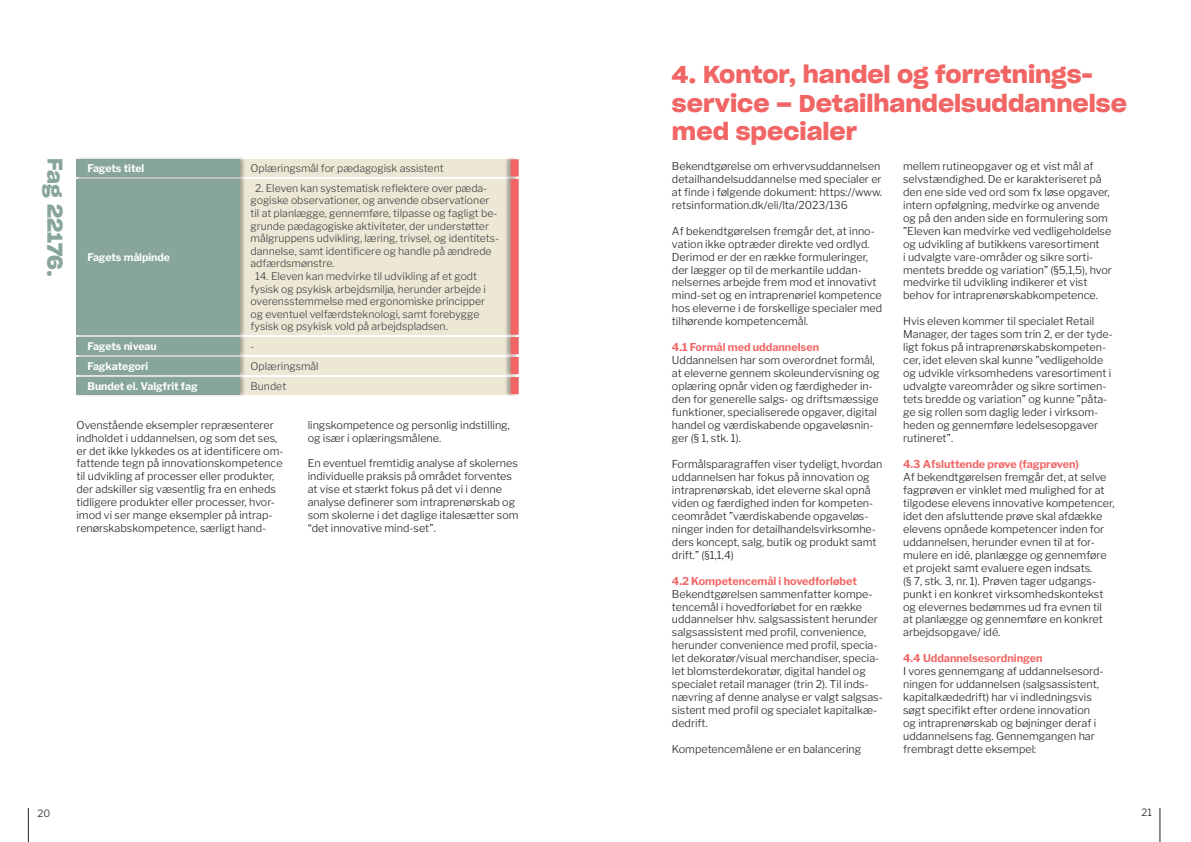
<style>
.page{position:relative;width:1191px;height:842px;background:#fff}
.page>*{position:absolute;margin:0;border:0;box-sizing:border-box;transform-origin:0 0}
.t1{font:23.8px/28.5px "Sharp Grotesk Sm Bold 21";color:#f16665}
.t2{font:20.9px "Sharp Grotesk Sm Bold 21";letter-spacing:-.005em;color:#87a59d}
.t3{font:300 10.8px/13px "Libre Franklin";color:#231f20}
.t4{font:700 10.8px "Libre Franklin";color:#f16665}
.t5{font:300 10.5px/12.6px "Libre Franklin";color:#3e3e3f}
.t6{font:700 10.5px "Libre Franklin";color:#fff}
.t7{font:300 10px "Libre Franklin";color:#231f20}
</style>
<div class="page">
<div style="left:239px;top:337px;width:272px;height:17px;background:#ece8d5"></div>
<div style="left:239px;top:179px;width:272px;height:156px;background:#ece8d5"></div>
<div style="left:239px;top:377px;width:272px;height:17px;background:#ece8d5"></div>
<div style="left:239px;top:159px;width:272px;height:18px;background:#ece8d5"></div>
<div style="left:239px;top:357px;width:272px;height:17px;background:#ece8d5"></div>
<div style="left:76px;top:334px;width:169px;height:23px;background:#231f20;opacity:.35"></div>
<div style="left:76px;top:337px;width:163px;height:17px;background:#87a59d"></div>
<div style="left:76px;top:176px;width:169px;height:162px;background:#231f20;opacity:.35"></div>
<div style="left:76px;top:179px;width:163px;height:156px;background:#87a59d"></div>
<div style="left:76px;top:374px;width:169px;height:23px;background:#231f20;opacity:.35"></div>
<div style="left:76px;top:377px;width:163px;height:17px;background:#87a59d"></div>
<div style="left:76px;top:156px;width:169px;height:24px;background:#231f20;opacity:.35"></div>
<div style="left:76px;top:159px;width:163px;height:18px;background:#87a59d"></div>
<div style="left:76px;top:354px;width:169px;height:23px;background:#231f20;opacity:.35"></div>
<div style="left:76px;top:357px;width:163px;height:17px;background:#87a59d"></div>
<div style="left:505px;top:334px;width:14px;height:23px;background:#231f20;opacity:.35"></div>
<div style="left:511px;top:337px;width:8px;height:17px;background:#f16665"></div>
<div style="left:505px;top:176px;width:14px;height:162px;background:#231f20;opacity:.35"></div>
<div style="left:511px;top:179px;width:8px;height:156px;background:#f16665"></div>
<div style="left:505px;top:374px;width:14px;height:23px;background:#231f20;opacity:.35"></div>
<div style="left:511px;top:377px;width:8px;height:17px;background:#f16665"></div>
<div style="left:505px;top:156px;width:14px;height:24px;background:#231f20;opacity:.35"></div>
<div style="left:511px;top:159px;width:8px;height:18px;background:#f16665"></div>
<div style="left:505px;top:354px;width:14px;height:23px;background:#231f20;opacity:.35"></div>
<div style="left:511px;top:357px;width:8px;height:17px;background:#f16665"></div>
<hr style="left:28px;top:808px;width:1px;height:34px;background:#231f20">
<hr style="left:1159px;top:808px;width:1px;height:34px;background:#231f20">
<p class="t2" style="left:72px;top:158px;width:121px;rotate:90deg">Fag 22176.</p>
<p class="t6" style="left:87px;top:162px;width:58px">Fagets titel</p>
<p class="t5" style="left:251px;top:162px;width:195px">Oplæringsmål for pædagogisk assistent</p>
<p class="t6" style="left:87px;top:251px;width:84px">Fagets målpinde</p>
<p class="t5" style="left:251px;top:182px;width:250px;text-indent:5px">2. Eleven kan systematisk reflektere over pæda&shy;gogiske observationer, og anvende observationer til at planlægge, gennemføre, tilpasse og fagligt be&shy;grunde pædagogiske aktiviteter, der understøtter målgruppens udvikling, læring, trivsel, og identitets&shy;dannelse, samt identificere og handle på ændrede adfærdsmønstre.</p>
<p class="t5" style="left:251px;top:270px;width:237px;text-indent:5px">14. Eleven kan medvirke til udvikling af et godt fysisk og psykisk arbejdsmiljø, herunder arbejde i overensstemmelse med ergonomiske principper og eventuel velfærdsteknologi, samt forebygge fysisk og psykisk vold på arbejdspladsen.</p>
<p class="t6" style="left:87px;top:340px;width:71px">Fagets niveau</p>
<p class="t5" style="left:251px;top:340px;width:6px">-</p>
<p class="t6" style="left:87px;top:360px;width:62px">Fagkategori</p>
<p class="t5" style="left:251px;top:360px;width:70px">Oplæringsmål</p>
<p class="t6" style="left:87px;top:380px;width:112px">Bundet el. Valgfrit fag</p>
<p class="t5" style="left:251px;top:380px;width:37px">Bundet</p>
<p class="t3" style="left:76px;top:418px;width:209px">Ovenstående eksempler repræsenterer indholdet i uddannelsen, og som det ses, er det ikke lykkedes os at identificere om&shy;fattende tegn på innovationskompetence til udvikling af processer eller produkter, der adskiller sig væsentlig fra en enheds tidligere produkter eller processer, hvor&shy;imod vi ser mange eksempler på intrap&shy;renørskabskompetence, særligt hand-</p>
<p class="t3" style="left:308px;top:418px;width:204px">lingskompetence og personlig indstilling, og især i oplæringsmålene.</p>
<p class="t3" style="left:308px;top:457px;width:212px">En eventuel fremtidig analyse af skolernes individuelle praksis på området forventes at vise et stærkt fokus på det vi i denne analyse definerer som intraprenørskab og som skolerne i det daglige italesætter som “det innovative mind-set”.</p>
<p class="t1" style="left:672px;top:59px;width:422px">4. Kontor, handel og forretnings-</p>
<p class="t1" style="left:672px;top:87px;width:456px">service – Detailhandelsuddannelse med specialer</p>
<p class="t3" style="left:672px;top:159px;width:212px">Bekendtgørelse om erhvervsuddannelsen detailhandelsuddannelse med specialer er at finde i følgende dokument: https://www. retsinformation.dk/eli/lta/2023/136</p>
<p class="t3" style="left:672px;top:224px;width:212px">Af bekendtgørelsen fremgår det, at inno&shy;vation ikke optræder direkte ved ordlyd.<br>Derimod er der en række formuleringer, der lægger op til de merkantile uddan&shy;nelsernes arbejde frem mod et innovativt mind-set og en intraprenøriel kompetence hos eleverne i de forskellige specialer med tilhørende kompetencemål.</p>
<p class="t4" style="left:672px;top:341px;width:149px">4.1 Formål med uddannelsen</p>
<p class="t3" style="left:672px;top:354px;width:209px">Uddannelsen har som overordnet formål, at eleverne gennem skoleundervisning og oplæring opnår viden og færdigheder in&shy;den for generelle salgs- og driftsmæssige funktioner, specialiserede opgaver, digital handel og værdiskabende opgaveløsnin&shy;ger (§ 1, stk. 1).</p>
<p class="t3" style="left:672px;top:457px;width:212px">Formålsparagraffen viser tydeligt, hvordan uddannelsen har fokus på innovation og intraprenørskab, idet eleverne skal opnå viden og færdighed inden for kompeten&shy;ceområdet ”værdiskabende opgaveløs&shy;ninger inden for detailhandelsvirksomhe&shy;ders koncept, salg, butik og produkt samt drift.” (§1,1,4)</p>
<p class="t4" style="left:672px;top:574px;width:187px">4.2 Kompetencemål i hovedforløbet</p>
<p class="t3" style="left:672px;top:587px;width:212px">Bekendtgørelsen sammenfatter kompe&shy;tencemål i hovedforløbet for en række uddannelser hhv. salgsassistent herunder salgsassistent med profil, convenience, herunder convenience med profil, specia&shy;let dekoratør/visual merchandiser, specia&shy;let blomsterdekoratør, digital handel og specialet retail manager (trin 2). Til inds&shy;nævring af denne analyse er valgt salgsas&shy;sistent med profil og specialet kapitalkæ&shy;dedrift.</p>
<p class="t3" style="left:672px;top:743px;width:191px">Kompetencemålene er en balancering</p>
<p class="t3" style="left:903px;top:159px;width:210px">mellem rutineopgaver og et vist mål af selvstændighed. De er karakteriseret på den ene side ved ord som fx løse opgaver, intern opfølgning, medvirke og anvende og på den anden side en formulering som ”Eleven kan medvirke ved vedligeholdelse og udvikling af butikkens varesortiment<br>i udvalgte vare-områder og sikre sorti&shy;mentets bredde og variation” (§5,1,5), hvor medvirke til udvikling indikerer et vist behov for intraprenørskabkompetence.</p>
<p class="t3" style="left:903px;top:315px;width:211px">Hvis eleven kommer til specialet Retail Manager, der tages som trin 2, er der tyde&shy;ligt fokus på intraprenørskabskompeten&shy;cer, idet eleven skal kunne ”vedligeholde og udvikle virksomhedens varesortiment i udvalgte vareområder og sikre sortimen&shy;tets bredde og variation” og kunne ”påta&shy;ge sig rollen som daglig leder i virksom&shy;heden og gennemføre ledelsesopgaver rutineret”.</p>
<p class="t4" style="left:903px;top:457px;width:177px">4.3 Afsluttende prøve (fagprøven)</p>
<p class="t3" style="left:903px;top:470px;width:213px">Af bekendtgørelsen fremgår det, at selve fagprøven er vinklet med mulighed for at tilgodese elevens innovative kompetencer, idet den afsluttende prøve skal afdække elevens opnåede kompetencer inden for uddannelsen, herunder evnen til at for&shy;mulere en idé, planlægge og gennemføre et projekt samt evaluere egen indsats.<br>(§ 7, stk. 3, nr. 1). Prøven tager udgangs&shy;punkt i en konkret virksomhedskontekst og elevernes bedømmes ud fra evnen til at planlægge og gennemføre en konkret arbejdsopgave/ idé.</p>
<p class="t4" style="left:903px;top:652px;width:141px">4.4 Uddannelsesordningen</p>
<p class="t3" style="left:903px;top:665px;width:202px">I vores gennemgang af uddannelsesord&shy;ningen for uddannelsen (salgsassistent, kapitalkædedrift) har vi indledningsvis søgt specifikt efter ordene innovation og intraprenørskab og bøjninger deraf i uddannelsens fag. Gennemgangen har frembragt dette eksempel:</p>
<p class="t7" style="left:38px;top:807px;width:14px">20</p>
<p class="t7" style="left:1141px;top:806px;width:12px">21</p>
</div>
